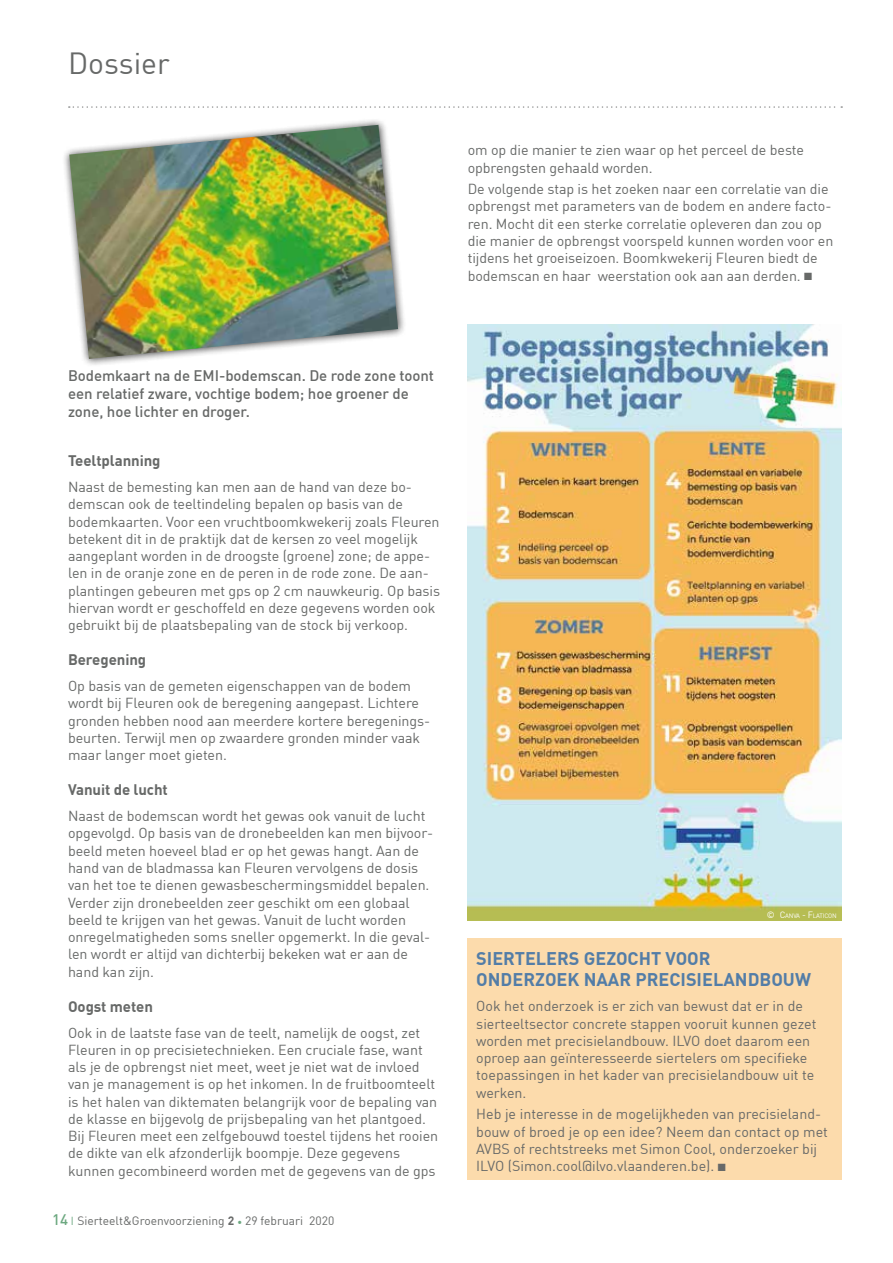
<style>
.page{position:relative;width:893px;height:1263px;background:#fff}
.page>*{position:absolute;margin:0;border:0;box-sizing:border-box;transform-origin:0 0}
.t1{font:30px "DIN Offc Pro";color:#676968}
.t2{font:700 18px/21px "DIN Offc Pro";color:#537da7}
.t3{font:500 15px/18px "DIN Offc Pro";letter-spacing:-.005em;color:#676968}
.t4{font:700 15px "DIN Offc Pro";letter-spacing:-.005em;color:#676968}
.t5{font:14.25px/17.2px "DIN Offc Pro";letter-spacing:-.005em;color:#676968}
.t6{font:12px "DIN Offc Pro";color:#676968}
.t7{font:6.3px "DIN Offc Pro";color:#fff}
.s1{font-weight:500;font-size:15px;color:#6ca880}
.s2{font-weight:700}
.s3{font-family:"Minion Pro";color:#6ca880}
.s4{font-size:9px}
</style>
<div class="page">
<svg style="left:69px;top:106px;width:773px;height:2px"></svg>
<div style="left:468px;top:938px;width:374px;height:242px;background:#fcdbac"></div>
<img style="left:468px;top:324px;width:374px;height:597px">
<div style="left:62px;top:118px;width:345px;height:249px;background:#000;opacity:.75"></div>
<img style="left:69px;top:125px;width:329px;height:234px">
<h1 class="t1" style="left:68px;top:40px;width:103px">Dossier</h1>
<p class="t5" style="left:468px;top:140px;width:338px">om op die manier te zien waar op het perceel de beste opbrengsten gehaald worden.</p>
<p class="t5" style="left:468px;top:179px;width:367px">De volgende stap is het zoeken naar een correlatie van die opbrengst met parameters van de bodem en andere facto&shy;ren. Mocht dit een sterke correlatie opleveren dan zou op die manier de opbrengst voorspeld kunnen worden voor en tijdens het groeiseizoen. Boomkwekerij Fleuren biedt de bodemscan en haar weerstation ook aan aan derden. ■</p>
<p class="t3" style="left:68px;top:364px;width:368px">Bodemkaart na de EMI-bodemscan. De rode zone toont een relatief zware, vochtige bodem; hoe groener de zone, hoe lichter en droger.</p>
<p class="t4" style="left:68px;top:448px;width:94px">Teeltplanning</p>
<p class="t5" style="left:68px;top:477px;width:374px">Naast de bemesting kan men aan de hand van deze bo&shy;demscan ook de teeltindeling bepalen op basis van de bodemkaarten. Voor een vruchtboomkwekerij zoals Fleuren betekent dit in de praktijk dat de kersen zo veel mogelijk aangeplant worden in de droogste (groene) zone; de appe&shy;len in de oranje zone en de peren in de rode zone. De aan&shy;plantingen gebeuren met gps op 2 cm nauwkeurig. Op basis hiervan wordt er geschoffeld en deze gegevens worden ook gebruikt bij de plaatsbepaling van de stock bij verkoop.</p>
<p class="t4" style="left:68px;top:647px;width:80px">Beregening</p>
<p class="t5" style="left:68px;top:676px;width:364px">Op basis van de gemeten eigenschappen van de bodem wordt bij Fleuren ook de beregening aangepast. Lichtere gronden hebben nood aan meerdere kortere beregenings&shy;beurten. Terwijl men op zwaardere gronden minder vaak maar langer moet gieten.</p>
<p class="t4" style="left:68px;top:777px;width:101px">Vanuit de lucht</p>
<p class="t5" style="left:68px;top:806px;width:367px">Naast de bodemscan wordt het gewas ook vanuit de lucht opgevolgd. Op basis van de dronebeelden kan men bijvoor&shy;beeld meten hoeveel blad er op het gewas hangt. Aan de hand van de bladmassa kan Fleuren vervolgens de dosis van het toe te dienen gewasbeschermingsmiddel bepalen.<br>Verder zijn dronebeelden zeer geschikt om een globaal beeld te krijgen van het gewas. Vanuit de lucht worden onregelmatigheden soms sneller opgemerkt. In die geval&shy;len wordt er altijd van dichterbij bekeken wat er aan de hand kan zijn.</p>
<p class="t4" style="left:68px;top:994px;width:86px">Oogst meten</p>
<p class="t5" style="left:68px;top:1022px;width:372px">Ook in de laatste fase van de teelt, namelijk de oogst, zet Fleuren in op precisietechnieken. Een cruciale fase, want als je de opbrengst niet meet, weet je niet wat de invloed van je management is op het inkomen. In de fruitboomteelt is het halen van diktematen belangrijk voor de bepaling van de klasse en bijgevolg de prijsbepaling van het plantgoed.<br>Bij Fleuren meet een zelfgebouwd toestel tijdens het rooien de dikte van elk afzonderlijk boompje. Deze gegevens kunnen gecombineerd worden met de gegevens van de gps</p>
<p class="t6" style="left:52px;top:1211px;width:284px"><span class="s1">14</span> Sierteelt&amp;Groenvoorziening <span class="s2">2</span> <span class="s3">•</span> 29 februari 2020</p>
<p class="t7" style="left:767px;top:910px;width:23px"><span class="s4">© C</span>ANVA</p>
<p class="t7" style="left:802px;top:910px;width:19px"><span class="s4">- F</span>LATIC</p>
<p class="t7" style="left:828px;top:910px;width:9px">ON</p>
<p class="t2" style="left:476px;top:945px;width:336px">SIERTELERS GEZOCHT VOOR<br>ONDERZOEK NAAR PRECISIELANDBOUW</p>
<p class="t5" style="left:476px;top:996px;width:342px">Ook het onderzoek is er zich van bewust dat er in de sierteeltsector concrete stappen vooruit kunnen gezet worden met precisielandbouw. ILVO doet daarom een oproep aan geïnteresseerde siertelers om specifieke toepassingen in het kader van precisielandbouw uit te werken.</p>
<p class="t5" style="left:476px;top:1104px;width:353px">Heb je interesse in de mogelijkheden van precisieland&shy;bouw of broed je op een idee? Neem dan contact op met AVBS of rechtstreeks met Simon Cool, onderzoeker bij ILVO (Simon.cool@ilvo.vlaanderen.be). ■</p>
</div>
